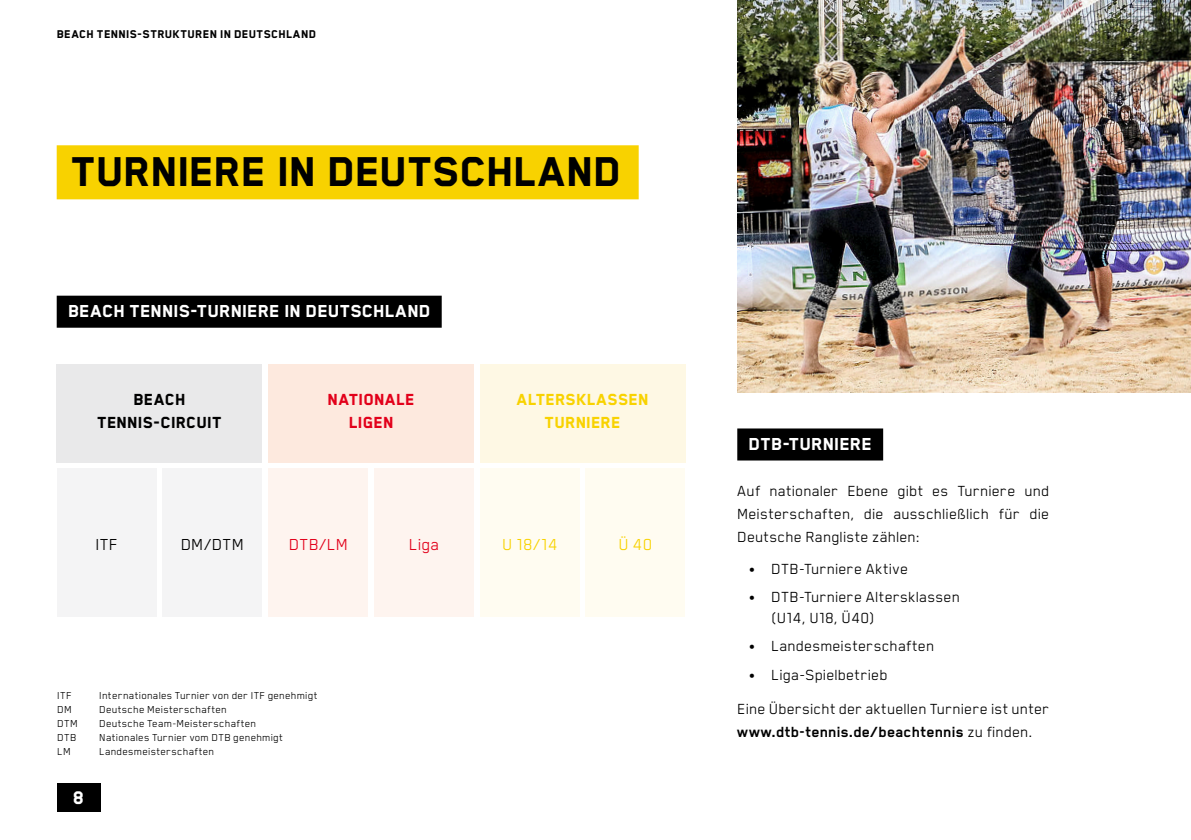
<style>
.page{position:relative;width:1191px;height:840px;background:#fff}
.page>*{position:absolute;margin:0;border:0;box-sizing:border-box;transform-origin:0 0}
.t1{font:800 48px "Blender";color:#000}
.t2{font:800 21px "Blender";color:#fff}
.t3{font:800 20px "Blender";letter-spacing:.02em;color:#fff}
.t4{font:800 18.4px/23px "Blender";letter-spacing:.015em;color:#f8d200;text-align:center}
.t5{font:800 18.4px/23px "Blender";letter-spacing:.015em;color:#000;text-align:center}
.t6{font:800 18.4px/23px "Blender";letter-spacing:.015em;color:#e2001a;text-align:center}
.t7{font:18.4px "Blender";letter-spacing:.02em;color:#e2001a}
.t8{font:18.4px "Blender";letter-spacing:.025em;color:#000}
.t9{font:18.4px "Blender";color:#f8d200}
.t10{font:17px/23px "Blender";letter-spacing:.015em;color:#000}
.t11{font:700 17px "Blender";letter-spacing:.02em;color:#000}
.t12{font:800 13px "Blender";letter-spacing:.03em;color:#000}
.t13{font:11.6px "Blender";letter-spacing:.03em;color:#000}
.s1{font-weight:400}
</style>
<div class="page">
<div style="left:57px;top:145px;width:581px;height:54px;background:#f8d200"></div>
<div style="left:737px;top:428px;width:146px;height:32px;background:#000"></div>
<div style="left:57px;top:295px;width:385px;height:32px;background:#000"></div>
<div style="left:57px;top:363px;width:205px;height:99px;background:#e9e9ea"></div>
<div style="left:57px;top:468px;width:99px;height:148px;background:#f4f4f5"></div>
<div style="left:268px;top:468px;width:100px;height:148px;background:#fef4ef"></div>
<div style="left:480px;top:468px;width:99px;height:148px;background:#fffcf1"></div>
<div style="left:162px;top:468px;width:100px;height:148px;background:#f4f4f5"></div>
<div style="left:374px;top:468px;width:100px;height:148px;background:#fef4ef"></div>
<div style="left:585px;top:468px;width:100px;height:148px;background:#fffcf1"></div>
<div style="left:268px;top:363px;width:206px;height:99px;background:#fde9de"></div>
<div style="left:480px;top:363px;width:205px;height:99px;background:#fef8e4"></div>
<img style="left:737px;top:0;width:454px;height:392px">
<div style="left:57px;top:783px;width:43px;height:28px;background:#000"></div>
<p class="t12" style="left:57px;top:28px;width:261px">BEACH TENNIS-STRUKTUREN IN DEUTSCHLAND</p>
<h1 class="t1" style="left:71px;top:147px;width:50px">TURNIERE</h1>
<h1 class="t1" style="left:277px;top:147px;width:105px">IN DEUTSCH</h1>
<h1 class="t1" style="left:513px;top:147px;width:52px">LAND</h1>
<p class="t3" style="left:68px;top:300px;width:23px">BEACH</p>
<p class="t3" style="left:130px;top:300px;width:22px">TENNIS</p>
<p class="t3" style="left:190px;top:300px;width:29px">-TURNIERE</p>
<p class="t3" style="left:284px;top:300px;width:45px">IN DEUTSCH</p>
<p class="t3" style="left:385px;top:300px;width:23px">LAND</p>
<p class="t5" style="left:97px;top:388px;width:126px">BEACH<br>TENNIS-CIRCUIT</p>
<p class="t6" style="left:327px;top:388px;width:89px">NATIONALE<br>LIGEN</p>
<p class="t4" style="left:516px;top:388px;width:133px">ALTERSKLASSEN<br>TURNIERE</p>
<p class="t8" style="left:95px;top:534px;width:24px">ITF</p>
<p class="t8" style="left:181px;top:534px;width:64px">DM/DTM</p>
<p class="t7" style="left:289px;top:534px;width:60px">DTB/LM</p>
<p class="t7" style="left:409px;top:534px;width:32px">Liga</p>
<p class="t9" style="left:502px;top:534px;width:57px">U 18/14</p>
<p class="t9" style="left:618px;top:534px;width:35px">Ü 40</p>
<p class="t13" style="left:57px;top:689px;width:16px">ITF</p>
<p class="t13" style="left:99px;top:689px;width:220px">Internationales Turnier von der ITF genehmigt</p>
<p class="t13" style="left:57px;top:703px;width:16px">DM</p>
<p class="t13" style="left:99px;top:703px;width:129px">Deutsche Meisterschaften</p>
<p class="t13" style="left:57px;top:717px;width:22px">DTM</p>
<p class="t13" style="left:99px;top:717px;width:158px">Deutsche Team-Meisterschaften</p>
<p class="t13" style="left:57px;top:731px;width:21px">DTB</p>
<p class="t13" style="left:99px;top:731px;width:185px">Nationales Turnier vom DTB genehmigt</p>
<p class="t13" style="left:57px;top:745px;width:15px">LM</p>
<p class="t13" style="left:99px;top:745px;width:116px">Landesmeisterschaften</p>
<p class="t2" style="left:73px;top:786px;width:13px">8</p>
<p class="t3" style="left:748px;top:433px;width:62px">DTB-TURNIERE</p>
<p class="t10" style="left:737px;top:478px;width:313px;text-align:justify">Auf nationaler Ebene gibt es Turniere und Meisterschaften, die ausschließlich für die Deutsche Rangliste zählen:</p>
<p class="t10" style="left:748px;top:557px;width:161px">• DTB-Turniere Aktive</p>
<p class="t10" style="left:771px;top:586px;width:190px;line-height:21px;text-indent:-23px">• DTB-Turniere Altersklassen (U14, U18, Ü40)</p>
<p class="t10" style="left:748px;top:634px;width:187px">• Landesmeisterschaften</p>
<p class="t10" style="left:737px;top:657px;width:313px;line-height:34px;text-indent:11px">• Liga-Spielbetrieb<br>Eine Übersicht der aktuellen Turniere ist unter</p>
<p class="t11" style="left:737px;top:722px;width:297px">www.dtb-tennis.de/beachtennis <span class="s1">zu finden.</span></p>
</div>
